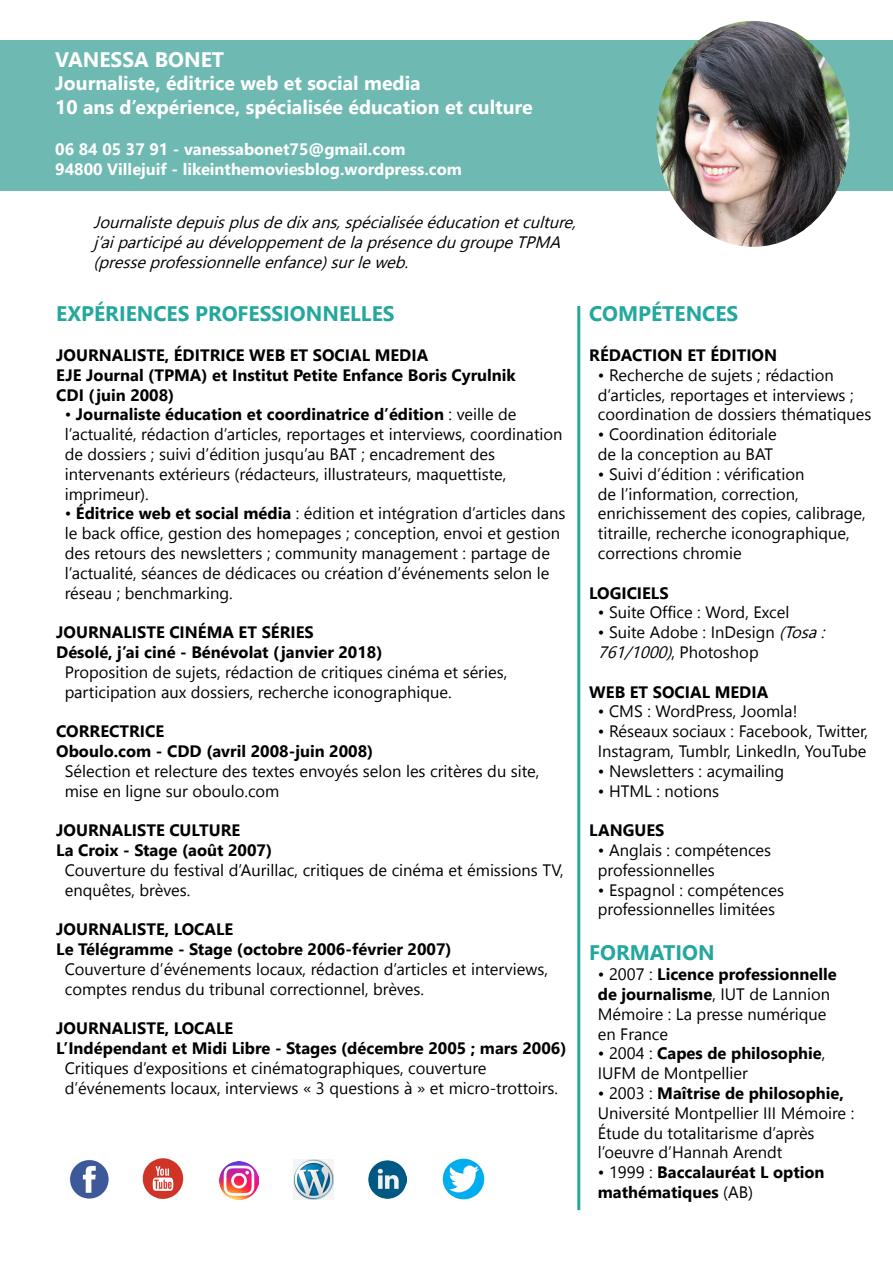
<style>
.page{position:relative;width:893px;height:1263px;background:#fff}
.page>*{position:absolute;margin:0;border:0;box-sizing:border-box;transform-origin:0 0}
.t1{font:700 21px "Nirmala UI";color:#24a89e}
.t2{font:700 21px "Nirmala UI";color:#fff}
.t3{font:700 19.5px/23.4px "Nirmala UI";color:#fff}
.t4{font:16.5px/19.8px "Nirmala UI";color:#000}
.t5{font:700 16.5px/19.8px "Nirmala UI";color:#000}
.t6{font:italic 16.5px/19.8px "Nirmala UI";color:#000}
.t7{font:700 16.5px/19.8px "Nirmala UI";color:#fff}
.s1{font-weight:700}
.s2{font-style:italic}
.s3{font-weight:400}
</style>
<div class="page">
<div style="left:0;top:40px;width:893px;height:151px;background:#6eb9b2"></div>
<img style="left:656px;top:21px;width:194px;height:226px">
<hr style="left:577px;top:306px;width:3px;height:904px;background:#24a89e">
<img style="left:70px;top:1160px;width:39px;height:39px">
<img style="left:142px;top:1158px;width:42px;height:41px">
<img style="left:293px;top:1159px;width:41px;height:41px">
<img style="left:219px;top:1161px;width:39px;height:38px">
<img style="left:368px;top:1160px;width:38px;height:38px">
<img style="left:442px;top:1158px;width:42px;height:42px">
<p class="t2" style="left:55px;top:43px;width:69px">VAN ESSA</p>
<p class="t2" style="left:155px;top:43px;width:16px">BON</p>
<p class="t2" style="left:201px;top:43px;width:24px">ET</p>
<p class="t3" style="left:55px;top:71px;width:479px">Journaliste, éditrice web et social media<br>10 ans d’expérience, spécialisée éducation et culture</p>
<p class="t7" style="left:55px;top:139px;width:408px">06 84 05 37 91 - vanessabonet75@gmail.com<br>94800 Villejuif - likeinthemoviesblog.wordpress.com</p>
<p class="t6" style="left:94px;top:211px;width:490px">Journalistedepuisplusdedixans,spécialiséeéducationetculture, j ’aiparticipéaudéveloppementdelaprésencedugroupeTPMA (presseprofessionnelleenfance)surleweb.</p>
<p class="t1" style="left:56px;top:298px;width:340px">Expériences professionnelles</p>
<p class="t5" style="left:56px;top:344px;width:374px">Journaliste, éditrice web et social media<br>EJE Journal (TPMA</p>
<p class="t5" style="left:202px;top:364px;width:316px">) et I nstitut Petite Enfance Boris Cyrulnik</p>
<p class="t5" style="left:56px;top:384px;width:10px">CDI</p>
<p class="t5" style="left:88px;top:384px;width:87px">(juin 2008)</p>
<p class="t4" style="left:65px;top:404px;width:499px">• <span class="s1">Journaliste éducation et coordinatrice d’édition</span> : veille de l’actualité, rédaction d’articles, reportages et interviews, coordination de dossiers ; suivi d’édition jusqu’au BAT ; encadrement des intervenants extérieurs (rédacteurs, illustrateurs, maquettiste, imprimeur).</p>
<p class="t4" style="left:65px;top:503px;width:502px">• <span class="s1">éditrice web et social média</span> : édition et intégration d’articles dans le back office, gestion des homepages ; conception, envoi et gestion des retours des newsletters ; community management : partage de l’actualité, séances de dédicaces ou création d’événements selon le réseau ; benchmarking.</p>
<p class="t5" style="left:56px;top:622px;width:328px">Journaliste cinéma et séries<br>Désolé, j’ai ciné - Bénévolat (janvier 2018)</p>
<p class="t4" style="left:65px;top:661px;width:444px">Proposition de sujets, rédaction de critiques cinéma et séries, participation aux dossiers, recherche iconographique.</p>
<p class="t5" style="left:56px;top:721px;width:319px">correctrice<br>Oboulo.com - CDD (avril 2008-juin 2008)</p>
<p class="t4" style="left:65px;top:760px;width:476px">Sélection et relecture des textes envoyés selon les critères du site, mise en ligne sur oboulo.com</p>
<p class="t5" style="left:56px;top:820px;width:19px">JOURNALIST</p>
<p class="t5" style="left:156px;top:820px;width:25px">E CULTUR</p>
<p class="t5" style="left:56px;top:820px;width:217px;text-indent:175px">E<br>La Croix - Stage (août 2007)</p>
<p class="t4" style="left:65px;top:859px;width:500px">Couverture du festival d’Aurillac, critiques de cinéma et émissions TV, enquêtes, brèves.</p>
<p class="t5" style="left:56px;top:919px;width:397px">journaliste, locale<br>Le Télégramme - Stage (octobre 2006-février 2007)</p>
<p class="t4" style="left:65px;top:958px;width:485px">Couverture d’événements locaux, rédaction d’articles et interviews, comptes rendus du tribunal correctionnel, brèves.</p>
<p class="t5" style="left:56px;top:1018px;width:512px">journaliste, locale<br>L’Indépendant et Midi Libre - Stages (décembre 2005 ; mars 2006)</p>
<p class="t4" style="left:65px;top:1057px;width:495px">Critiques d’expositions et cinématographiques, couverture d’événements locaux, interviews « 3 questions à » et micro-trottoirs.</p>
<p class="t1" style="left:589px;top:298px;width:17px">COMP</p>
<p class="t1" style="left:651px;top:298px;width:87px">éTENCES</p>
<p class="t5" style="left:589px;top:344px;width:189px">rédaction et édition</p>
<p class="t4" style="left:598px;top:364px;width:275px">• Recherche de sujets ; rédaction d’articles, reportages et interviews ; coordination de dossiers thématiques</p>
<p class="t4" style="left:598px;top:424px;width:181px">• Coordination éditoriale de la conception au BAT</p>
<p class="t4" style="left:598px;top:463px;width:269px">• Suivi d’édition : vérification<br>de l’information, correction, enrichissement des copies, calibrage, titraille, recherche iconographique, corrections chromie</p>
<p class="t5" style="left:589px;top:582px;width:81px">logiciels</p>
<p class="t4" style="left:598px;top:602px;width:193px">• Suite Office : Word, Excel</p>
<p class="t4" style="left:598px;top:622px;width:234px">• Suite Adobe : InDesign <span class="s2">(Tosa:<br>761/1000)</span>, P h oto s h o p</p>
<p class="t5" style="left:589px;top:681px;width:180px">web et social media</p>
<p class="t4" style="left:598px;top:701px;width:201px">• CMS : WordPress, Joomla!</p>
<p class="t4" style="left:598px;top:721px;width:272px">• Réseaux sociaux : Facebook, Twitter,<br>Instagram, Tumblr, LinkedIn, YouTube</p>
<p class="t4" style="left:598px;top:760px;width:188px">• Newsletters : acymailing</p>
<p class="t4" style="left:598px;top:780px;width:123px">• HTML : notions</p>
<p class="t5" style="left:589px;top:820px;width:77px">langues</p>
<p class="t4" style="left:598px;top:839px;width:175px">• Anglais : compétences professionnelles</p>
<p class="t4" style="left:598px;top:879px;width:188px">• Espagnol : compétences professionnelles limitées</p>
<p class="t1" style="left:589px;top:937px;width:127px">formation</p>
<p class="t4" style="left:598px;top:964px;width:240px">• 2007 : <span class="s1">Licence professionnelle de journalisme</span>, IUT de Lannion<br>Mémoire : La presse numérique en France</p>
<p class="t4" style="left:598px;top:1043px;width:229px">• 2004 : <span class="s1">Capes de philosophie</span>,<br>IUFM de Montpellier</p>
<p class="t4" style="left:598px;top:1082px;width:258px">• 2003 : <span class="s1">Maîtrise de philosophie,<br></span>Université Montpellier III Mémoire :<br>Étude du totalitarisme d’après l’oeuvre d’Hannah Arendt</p>
<p class="t5" style="left:598px;top:1162px;width:228px"><span class="s3">• 1999 :</span> Baccalauréat L option mathématiques <span class="s3">(AB)</span></p>
</div>
